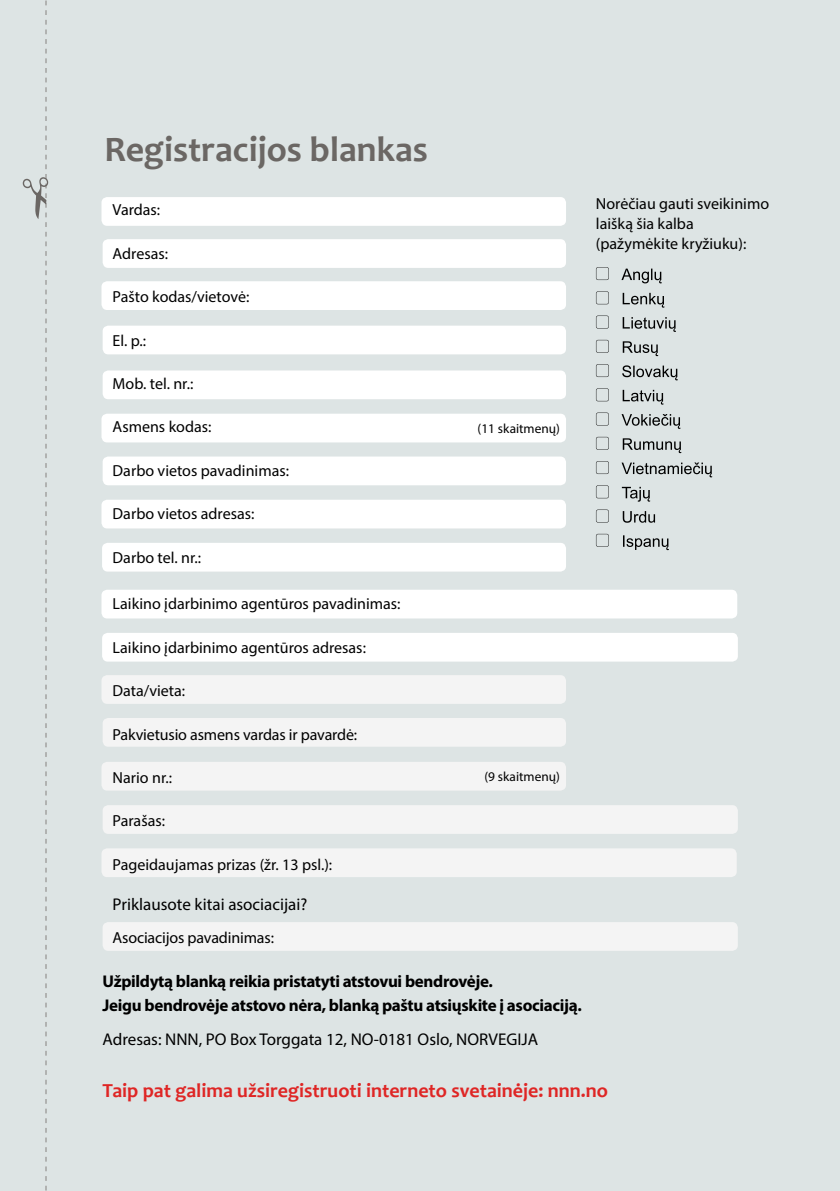
<style>
.page{position:relative;width:840px;height:1191px;background:#fff}
.page>*{position:absolute;margin:0;border:0;box-sizing:border-box;transform-origin:0 0}
.t1{font:700 36px "Candara";color:#6b6764}
.t2{font:700 20px "Candara";color:#df2625}
.t3{font:700 17px/24px "Myriad Pro";letter-spacing:-.02em;color:#000}
.t4{font:17px "Myriad Pro";color:#000}
.t5{font:16px/20px "Myriad Pro";color:#000}
.t6{font:13.4px "Myriad Pro";color:#000}
</style>
<div class="page">
<div style="left:0;top:0;width:839px;height:1191px;background:#dde4e4"></div>
<div style="left:101px;top:197px;width:464px;height:29px;background:#fff;border-radius:6px"></div>
<div style="left:103px;top:239px;width:462px;height:29px;background:#fff;border-radius:6px"></div>
<div style="left:103px;top:456px;width:462px;height:29px;background:#fff;border-radius:6px"></div>
<div style="left:103px;top:370px;width:462px;height:29px;background:#fff;border-radius:6px"></div>
<div style="left:101px;top:281px;width:464px;height:29px;background:#fff;border-radius:6px"></div>
<div style="left:101px;top:414px;width:464px;height:28px;background:#fff;border-radius:6px"></div>
<div style="left:103px;top:326px;width:462px;height:28px;background:#fff;border-radius:6px"></div>
<div style="left:103px;top:718px;width:462px;height:28px;background:#f4f4f4;border-radius:6px"></div>
<div style="left:102px;top:543px;width:463px;height:28px;background:#fff;border-radius:6px"></div>
<div style="left:101px;top:590px;width:635px;height:28px;background:#fff;border-radius:6px"></div>
<div style="left:102px;top:633px;width:635px;height:28px;background:#fff;border-radius:6px"></div>
<div style="left:101px;top:675px;width:464px;height:29px;background:#f4f4f4;border-radius:6px"></div>
<div style="left:101px;top:762px;width:464px;height:28px;background:#f4f4f4;border-radius:6px"></div>
<div style="left:101px;top:500px;width:464px;height:28px;background:#fff;border-radius:6px"></div>
<div style="left:103px;top:805px;width:634px;height:29px;background:#f4f4f4;border-radius:6px"></div>
<div style="left:101px;top:848px;width:635px;height:29px;background:#f4f4f4;border-radius:6px"></div>
<div style="left:102px;top:922px;width:635px;height:28px;background:#f4f4f4;border-radius:6px"></div>
<svg style="left:23px;top:0;width:25px;height:1191px"></svg>
<svg style="left:595px;top:534px;width:73px;height:16px"></svg>
<svg style="left:595px;top:509px;width:59px;height:14px"></svg>
<svg style="left:595px;top:485px;width:54px;height:16px"></svg>
<svg style="left:595px;top:461px;width:116px;height:16px"></svg>
<svg style="left:595px;top:437px;width:86px;height:16px"></svg>
<svg style="left:595px;top:412px;width:85px;height:17px"></svg>
<svg style="left:595px;top:388px;width:68px;height:17px"></svg>
<svg style="left:595px;top:364px;width:82px;height:16px"></svg>
<svg style="left:595px;top:340px;width:62px;height:16px"></svg>
<svg style="left:595px;top:316px;width:80px;height:16px"></svg>
<svg style="left:595px;top:291px;width:69px;height:17px"></svg>
<svg style="left:595px;top:267px;width:66px;height:16px"></svg>
<h1 class="t1" style="left:104px;top:127px;width:325px">Registracijos blankas</h1>
<p class="t5" style="left:113px;top:200px;width:49px">Vardas:</p>
<p class="t5" style="left:113px;top:243px;width:57px">Adresas:</p>
<p class="t5" style="left:113px;top:286px;width:138px">Pašto kodas/vietovė:</p>
<p class="t5" style="left:113px;top:330px;width:35px">El. p.:</p>
<p class="t5" style="left:113px;top:373px;width:82px">Mob. tel. nr.:</p>
<p class="t5" style="left:113px;top:417px;width:100px">Asmens kodas:</p>
<p class="t5" style="left:113px;top:460px;width:178px">Darbo vietos pavadinimas:</p>
<p class="t5" style="left:113px;top:503px;width:143px">Darbo vietos adresas:</p>
<p class="t5" style="left:113px;top:547px;width:90px">Darbo tel. nr.:</p>
<p class="t5" style="left:113px;top:593px;width:289px">Laikino įdarbinimo agentūros pavadinimas:</p>
<p class="t5" style="left:113px;top:637px;width:255px">Laikino įdarbinimo agentūros adresas:</p>
<p class="t5" style="left:113px;top:680px;width:74px">Data/vieta:</p>
<p class="t5" style="left:113px;top:724px;width:246px">Pakvietusio asmens vardas ir pavardė:</p>
<p class="t5" style="left:113px;top:767px;width:61px">Nario nr.:</p>
<p class="t5" style="left:113px;top:811px;width:54px">Parašas:</p>
<p class="t5" style="left:113px;top:854px;width:221px">Pageidaujamas prizas (žr. 13 psl.):</p>
<p class="t4" style="left:113px;top:893px;width:196px">Priklausote kitai asociacijai?</p>
<p class="t5" style="left:113px;top:927px;width:163px">Asociacijos pavadinimas:</p>
<p class="t3" style="left:103px;top:969px;width:480px">Užpildytą blanką reikia pristatyti atstovui bendrovėje.<br>Jeigu bendrovėje atstovo nėra, blanką paštu atsiųskite į asociaciją.</p>
<p class="t4" style="left:103px;top:1029px;width:437px">Adresas: NNN, PO Box Torggata 12, NO-0181 Oslo, NORVEGIJA</p>
<p class="t2" style="left:103px;top:1078px;width:506px">Taip pat galima užsiregistruoti interneto svetainėje: nnn.no</p>
<p class="t5" style="left:595px;top:193px;width:175px">Norėčiau gauti sveikinimo laišką šia kalba (pažymėkite kryžiuku):</p>
<p class="t6" style="left:477px;top:420px;width:84px">(11 skaitmenų)</p>
<p class="t6" style="left:484px;top:768px;width:77px">(9 skaitmenų)</p>
</div>
